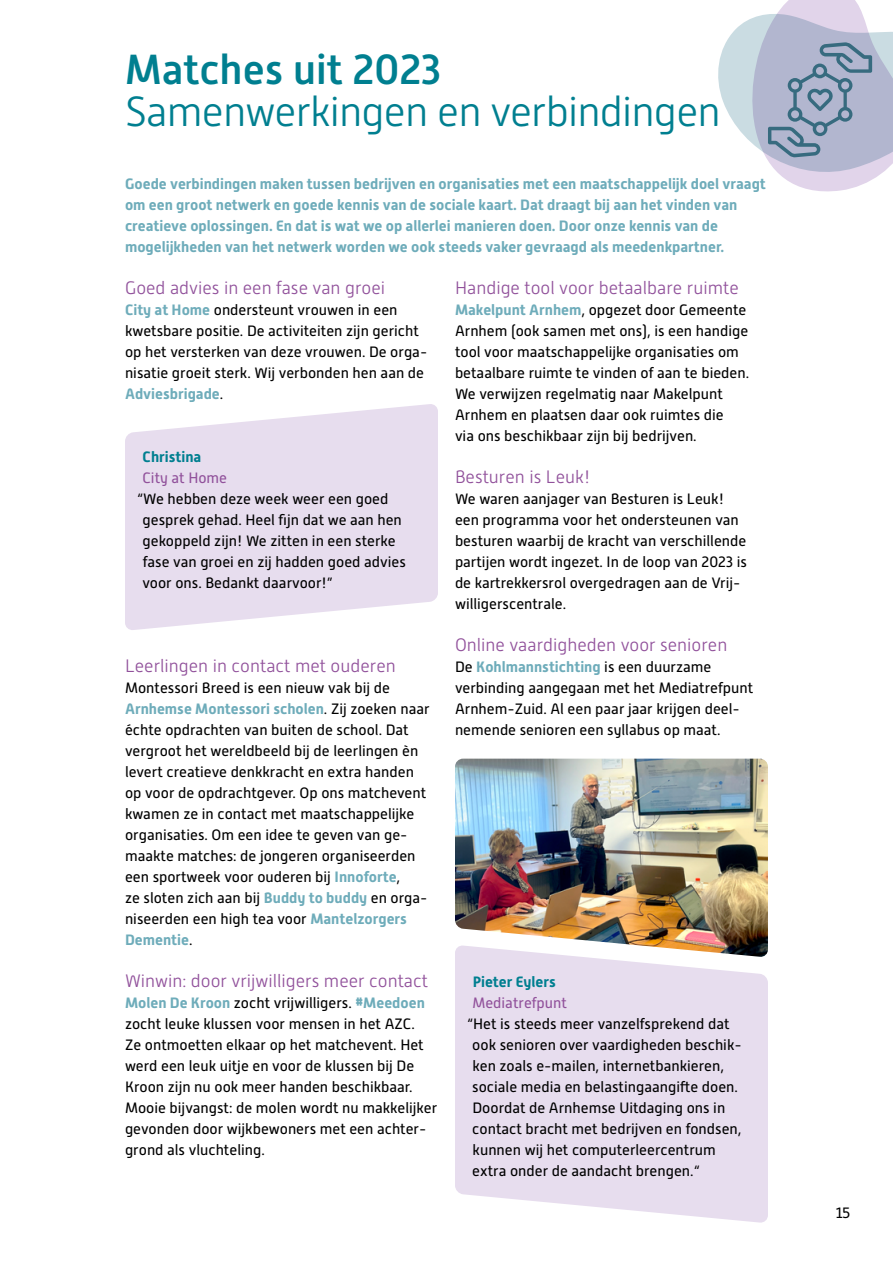
<style>
.page{position:relative;width:893px;height:1263px;background:#fff}
.page>*{position:absolute;margin:0;border:0;box-sizing:border-box;transform-origin:0 0}
.t1{font:300 42px "Alwyn New";letter-spacing:-.02em;color:#007f90}
.t2{font:500 42px "Alwyn New";color:#007f90}
.t3{font:300 18px "Alwyn New";color:#91519b}
.t4{font:15px/21px "Alwyn New";color:#000}
.t5{font:700 15px/21px "Alwyn New";color:#6eacba}
.t6{font:15px "Alwyn New";color:#91519b}
.t7{font:700 15px "Alwyn New";color:#007f90}
.s1{font-weight:700;color:#6eacba}
</style>
<div class="page">
<svg style="left:718px;top:0;width:175px;height:192px"></svg>
<img style="left:455px;top:759px;width:313px;height:186px">
<svg style="left:125px;top:404px;width:313px;height:226px;background:#eae1f0"></svg>
<svg style="left:455px;top:945px;width:313px;height:278px;background:#e8deed"></svg>
<h1 class="t2" style="left:125px;top:46px;width:318px">Matches uit 2023</h1>
<h1 class="t1" style="left:125px;top:88px;width:597px">Samenwerkingen en verbindingen</h1>
<p class="t5" style="left:125px;top:173px;width:642px">Goede verbindingen maken tussen bedrijven en organisaties met een maatschappelijk doel vraagt om een groot netwerk en goede kennis van de sociale kaart. Dat draagt bij aan het vinden van creatieve oplossingen. En dat is wat we op allerlei manieren doen. Door onze kennis van de mogelijkheden van het netwerk worden we ook steeds vaker gevraagd als meedenkpartner.</p>
<p class="t3" style="left:125px;top:278px;width:262px">Goed advies in een fase van groei</p>
<p class="t4" style="left:125px;top:299px;width:304px"><span class="s1">City at Home</span> ondersteunt vrouwen in een kwetsbare positie. De activiteiten zijn gericht op het versterken van deze vrouwen. De orga&shy;nisatie groeit sterk. Wij verbonden hen aan de <span class="s1">Adviesbrigade</span>.</p>
<p class="t3" style="left:455px;top:278px;width:285px">Handige tool voor betaalbare ruimte</p>
<p class="t4" style="left:455px;top:299px;width:296px"><span class="s1">Makelpunt Arnhem</span>, opgezet door Gemeente Arnhem (ook samen met ons), is een handige tool voor maatschappelijke organisaties om betaalbare ruimte te vinden of aan te bieden.<br>We verwijzen regelmatig naar Makelpunt Arnhem en plaatsen daar ook ruimtes die<br>via ons beschikbaar zijn bij bedrijven.</p>
<p class="t3" style="left:455px;top:467px;width:137px">Besturen is Leuk!</p>
<p class="t4" style="left:455px;top:488px;width:293px">We waren aanjager van Besturen is Leuk! een programma voor het ondersteunen van besturen waarbij de kracht van verschillende partijen wordt ingezet. In de loop van 2023 is de kartrekkersrol overgedragen aan de Vrij&shy;willigerscentrale.</p>
<p class="t7" style="left:143px;top:448px;width:60px">Christina</p>
<p class="t6" style="left:142px;top:469px;width:86px">City at Home</p>
<p class="t4" style="left:142px;top:488px;width:265px;text-indent:-5px">“We hebben deze week weer een goed gesprek gehad. Heel fijn dat we aan hen gekoppeld zijn! We zitten in een sterke fase van groei en zij hadden goed advies voor ons. Bedankt daarvoor!”</p>
<p class="t3" style="left:125px;top:656px;width:272px">Leerlingen in contact met ouderen</p>
<p class="t4" style="left:125px;top:677px;width:306px">Montessori Breed is een nieuw vak bij de <span class="s1">Arnhemse Montessori scholen</span>. Zij zoeken naar échte opdrachten van buiten de school. Dat vergroot het wereldbeeld bij de leerlingen èn levert creatieve denkkracht en extra handen op voor de opdrachtgever. Op ons matchevent kwamen ze in contact met maatschappelijke organisaties. Om een idee te geven van ge&shy;maakte matches: de jongeren organiseerden een sportweek voor ouderen bij <span class="s1">Innoforte</span>,<br>ze sloten zich aan bij <span class="s1">Buddy to buddy</span> en orga&shy;niseerden een high tea voor <span class="s1">Mantelzorgers Dementie</span>.</p>
<p class="t3" style="left:125px;top:971px;width:305px">Winwin: door vrijwilligers meer contact</p>
<p class="t4" style="left:125px;top:992px;width:314px"><span class="s1">Molen De Kroon</span> zocht vrijwilligers. <span class="s1">#Meedoen </span>zocht leuke klussen voor mensen in het AZC.<br>Ze ontmoetten elkaar op het matchevent. Het werd een leuk uitje en voor de klussen bij De Kroon zijn nu ook meer handen beschikbaar.<br>Mooie bijvangst: de molen wordt nu makkelijker gevonden door wijkbewoners met een achter&shy;grond als vluchteling.</p>
<p class="t3" style="left:455px;top:635px;width:274px">Online vaardigheden voor senioren</p>
<p class="t4" style="left:455px;top:656px;width:300px">De <span class="s1">Kohlmannstichting</span> is een duurzame verbinding aangegaan met het Mediatrefpunt Arnhem-Zuid. Al een paar jaar krijgen deel&shy;nemende senioren een syllabus op maat.</p>
<p class="t7" style="left:473px;top:973px;width:85px">Pieter Eylers</p>
<p class="t6" style="left:472px;top:994px;width:96px">Mediatrefpunt</p>
<p class="t4" style="left:472px;top:1013px;width:271px;text-indent:-5px">“Het is steeds meer vanzelfsprekend dat ook senioren over vaardigheden beschik&shy;ken zoals e-mailen, internetbankieren, sociale media en belastingaangifte doen.<br>Doordat de Arnhemse Uitdaging ons in contact bracht met bedrijven en fondsen, kunnen wij het computerleercentrum extra onder de aandacht brengen.“</p>
<p class="t4" style="left:836px;top:1202px;width:16px">15</p>
</div>
